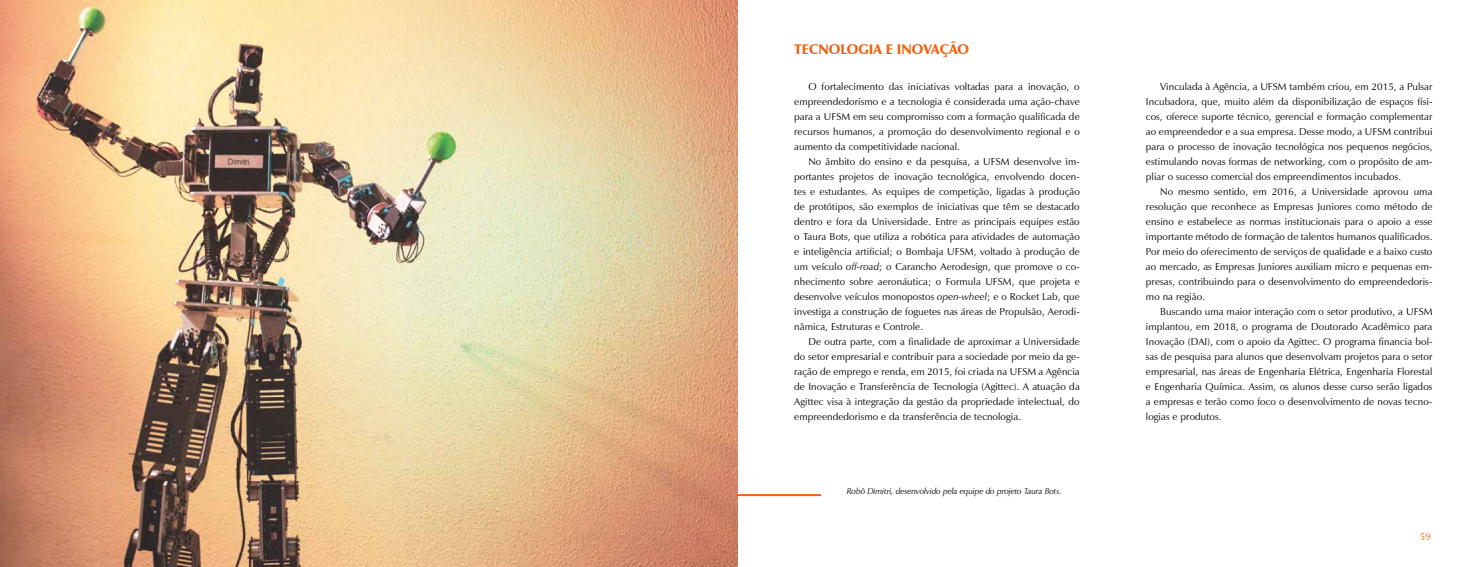
<style>
.page{position:relative;width:1475px;height:567px;background:#fff}
.page>*{position:absolute;margin:0;border:0;box-sizing:border-box;transform-origin:0 0}
.t1{font:900 14px "Zapf Humanist 601 BT";color:#ec6213}
.t2{font:10px/15px "Zapf Humanist 601 BT";letter-spacing:.01em;color:#000;text-align:justify}
.t3{font:10px "Zapf Humanist 601 BT";color:#ec6213}
.t4{font:italic 8.5px "Zapf Humanist 601 BT";letter-spacing:-.01em;color:#000}
.s1{font-style:italic}
</style>
<div class="page">
<img style="left:0;top:0;width:737px;height:567px">
<hr style="left:737px;top:494px;width:84px;height:2px;background:#ec6213">
<h1 class="t1" style="left:794px;top:40px;width:176px">TECNOLOGIA E INOVAÇÃO</h1>
<p class="t2" style="left:794px;top:79px;width:287px;text-indent:14px">O fortalecimento das iniciativas voltadas para a inovação, o empreendedorismo e a tecnologia é considerada uma ação-chave para a UFSM em seu compromisso com a formação qualificada de recursos humanos, a promoção do desenvolvimento regional e o aumento da competitividade nacional.</p>
<p class="t2" style="left:794px;top:154px;width:287px;text-indent:14px">No âmbito do ensino e da pesquisa, a UFSM desenvolve im&shy;portantes projetos de inovação tecnológica, envolvendo docen&shy;tes e estudantes. As equipes de competição, ligadas à produção de protótipos, são exemplos de iniciativas que têm se destacado dentro e fora da Universidade. Entre as principais equipes estão o Taura Bots, que utiliza a robótica para atividades de automação e inteligência artificial; o Bombaja UFSM, voltado à produção de um veículo <span class="s1">off-road</span>; o Carancho Aerodesign, que promove o co&shy;nhecimento sobre aeronáutica; o Formula UFSM, que projeta e desenvolve veículos monopostos <span class="s1">open-wheel</span>; e o Rocket Lab, que investiga a construção de foguetes nas áreas de Propulsão, Aerodi&shy;nâmica, Estruturas e Controle.</p>
<p class="t2" style="left:794px;top:334px;width:287px;text-indent:14px">De outra parte, com a finalidade de aproximar a Universidade do setor empresarial e contribuir para a sociedade por meio da ge&shy;ração de emprego e renda, em 2015, foi criada na UFSM a Agência de Inovação e Transferência de Tecnologia (Agittec). A atuação da Agittec visa à integração da gestão da propriedade intelectual, do empreendedorismo e da transferência de tecnologia.</p>
<p class="t4" style="left:846px;top:486px;width:216px">Robô Dimitri, desenvolvido pela equipe do projeto Taura Bots.</p>
<p class="t2" style="left:1145px;top:79px;width:288px;text-indent:14px">Vinculada à Agência, a UFSM também criou, em 2015, a Pulsar Incubadora, que, muito além da disponibilização de espaços físi&shy;cos, oferece suporte técnico, gerencial e formação complementar ao empreendedor e a sua empresa. Desse modo, a UFSM contribui para o processo de inovação tecnológica nos pequenos negócios, estimulando novas formas de networking, com o propósito de am&shy;pliar o sucesso comercial dos empreendimentos incubados.</p>
<p class="t2" style="left:1145px;top:184px;width:288px;text-indent:14px">No mesmo sentido, em 2016, a Universidade aprovou uma resolução que reconhece as Empresas Juniores como método de ensino e estabelece as normas institucionais para o apoio a esse importante método de formação de talentos humanos qualificados.<br>Por meio do oferecimento de serviços de qualidade e a baixo custo ao mercado, as Empresas Juniores auxiliam micro e pequenas em&shy;presas, contribuindo para o desenvolvimento do empreendedoris&shy;mo na região.</p>
<p class="t2" style="left:1145px;top:304px;width:288px;text-indent:14px">Buscando uma maior interação com o setor produtivo, a UFSM implantou, em 2018, o programa de Doutorado Acadêmico para Inovação (DAI), com o apoio da Agittec. O programa financia bol&shy;sas de pesquisa para alunos que desenvolvam projetos para o setor empresarial, nas áreas de Engenharia Elétrica, Engenharia Florestal e Engenharia Química. Assim, os alunos desse curso serão ligados a empresas e terão como foco o desenvolvimento de novas tecno&shy;logias e produtos.</p>
<p class="t3" style="left:1419px;top:530px;width:12px">59</p>
</div>
